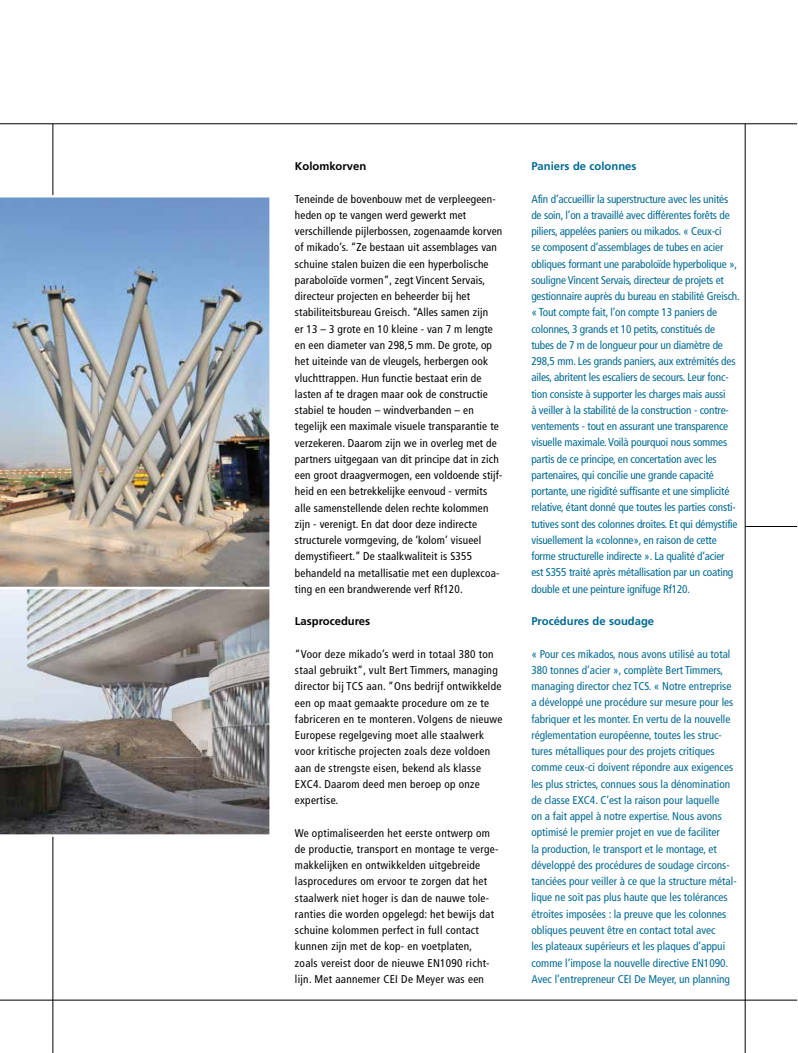
<style>
.page{position:relative;width:798px;height:1053px;background:#fff}
.page>*{position:absolute;margin:0;border:0;box-sizing:border-box;transform-origin:0 0}
.t1{font:condensed 11.25px/16.2px "Frutiger LT Pro";letter-spacing:-.015em;color:#006994}
.t2{font:condensed 11.25px/16.2px "Frutiger LT Pro";letter-spacing:.015em;color:#000}
.t3{font:700 11.25px "Frutiger LT Pro";color:#006994}
.t4{font:700 11.25px "Frutiger LT Pro";color:#000}
</style>
<div class="page">
<hr style="left:744px;top:526px;width:52px;height:1px;background:#000">
<hr style="left:0;top:123px;width:796px;height:1px;background:#000">
<hr style="left:0;top:999px;width:796px;height:1px;background:#000">
<hr style="left:744px;top:124px;width:1px;height:928px;background:#000">
<hr style="left:53px;top:124px;width:1px;height:928px;background:#000">
<img style="left:0;top:195px;width:270px;height:391px">
<svg style="left:0;top:586px;width:270px;height:250px;background:#8f8d8c"></svg>
<p class="t4" style="left:295px;top:160px;width:73px">Kolomkorven</p>
<p class="t2" style="left:295px;top:191px;width:209px">Teneinde de bovenbouw met de verpleegeen&shy;heden op te vangen werd gewerkt met verschillende pijlerbossen, zogenaamde korven of mikado’s. “Ze bestaan uit assemblages van schuine stalen buizen die een hyperbolische paraboloïde vormen”, zegt Vincent Servais, directeur projecten en beheerder bij het stabiliteitsbureau Greisch. “Alles samen zijn<br>er 13 – 3 grote en 10 kleine - van 7 m lengte en een diameter van 298,5 mm. De grote, op het uiteinde van de vleugels, herbergen ook vluchttrappen. Hun functie bestaat erin de lasten af te dragen maar ook de constructie stabiel te houden – windverbanden – en tegelijk een maximale visuele transparantie te verzekeren. Daarom zijn we in overleg met de partners uitgegaan van dit principe dat in zich een groot draagvermogen, een voldoende stijf&shy;heid en een betrekkelijke eenvoud - vermits alle samenstellende delen rechte kolommen zijn - verenigt. En dat door deze indirecte structurele vormgeving, de ‘kolom’ visueel demystifieert.” De staalkwaliteit is S355 behandeld na metallisatie met een duplexcoa&shy;ting en een brandwerende verf Rf120.</p>
<p class="t4" style="left:295px;top:614px;width:77px">Lasprocedures</p>
<p class="t2" style="left:295px;top:646px;width:209px">“Voor deze mikado’s werd in totaal 380 ton staal gebruikt”, vult Bert Timmers, managing director bij TCS aan. “Ons bedrijf ontwikkelde een op maat gemaakte procedure om ze te fabriceren en te monteren. Volgens de nieuwe Europese regelgeving moet alle staalwerk voor kritische projecten zoals deze voldoen aan de strengste eisen, bekend als klasse EXC4. Daarom deed men beroep op onze expertise.</p>
<p class="t2" style="left:295px;top:824px;width:205px">We optimaliseerden het eerste ontwerp om de productie, transport en montage te verge&shy;makkelijken en ontwikkelden uitgebreide lasprocedures om ervoor te zorgen dat het staalwerk niet hoger is dan de nauwe tole&shy;ranties die worden opgelegd: het bewijs dat schuine kolommen perfect in full contact kunnen zijn met de kop- en voetplaten,<br>zoals vereist door de nieuwe EN1090 richt&shy;lijn. Met aannemer CEI De Meyer was een</p>
<p class="t3" style="left:531px;top:159px;width:107px">Paniers de colonnes</p>
<p class="t1" style="left:531px;top:190px;width:210px">Afin d’accueillir la superstructure avec les unités de soin, l’on a travaillé avec différentes forêts de piliers, appelées paniers ou mikados. « Ceux-ci<br>se composent d’assemblages de tubes en acier obliques formant une paraboloïde hyperbolique », souligne Vincent Servais, directeur de projets et gestionnaire auprès du bureau en stabilité Greisch. « Tout compte fait, l’on compte 13 paniers de colonnes, 3 grands et 10 petits, constitués de tubes de 7 m de longueur pour un diamètre de 298,5 mm. Les grands paniers, aux extrémités des ailes, abritent les escaliers de secours. Leur fonc&shy;tion consiste à supporter les charges mais aussi<br>à veiller à la stabilité de la construction - contre&shy;ventements - tout en assurant une transparence visuelle maximale. Voilà pourquoi nous sommes partis de ce principe, en concertation avec les partenaires, qui concilie une grande capacité portante, une rigidité suffisante et une simplicité relative, étant donné que toutes les parties consti&shy;tutives sont des colonnes droites. Et qui démystifie visuellement la «colonne», en raison de cette forme structurelle indirecte ». La qualité d’acier<br>est S355 traité après métallisation par un coating double et une peinture ignifuge Rf120.</p>
<p class="t3" style="left:531px;top:614px;width:124px">Procédures de soudage</p>
<p class="t1" style="left:531px;top:645px;width:207px">« Pour ces mikados, nous avons utilisé au total 380 tonnes d’acier », complète Bert Timmers, managing director chez TCS. « Notre entreprise a développé une procédure sur mesure pour les fabriquer et les monter. En vertu de la nouvelle réglementation européenne, toutes les struc&shy;tures métalliques pour des projets critiques comme ceux-ci doivent répondre aux exigences les plus strictes, connues sous la dénomination de classe EXC4. C’est la raison pour laquelle<br>on a fait appel à notre expertise. Nous avons optimisé le premier projet en vue de faciliter<br>la production, le transport et le montage, et développé des procédures de soudage circons&shy;tanciées pour veiller à ce que la structure métal&shy;lique ne soit pas plus haute que les tolérances étroites imposées : la preuve que les colonnes obliques peuvent être en contact total avec<br>les plateaux supérieurs et les plaques d’appui comme l’impose la nouvelle directive EN1090.<br>Avec l’entrepreneur CEI De Meyer, un planning</p>
</div>
